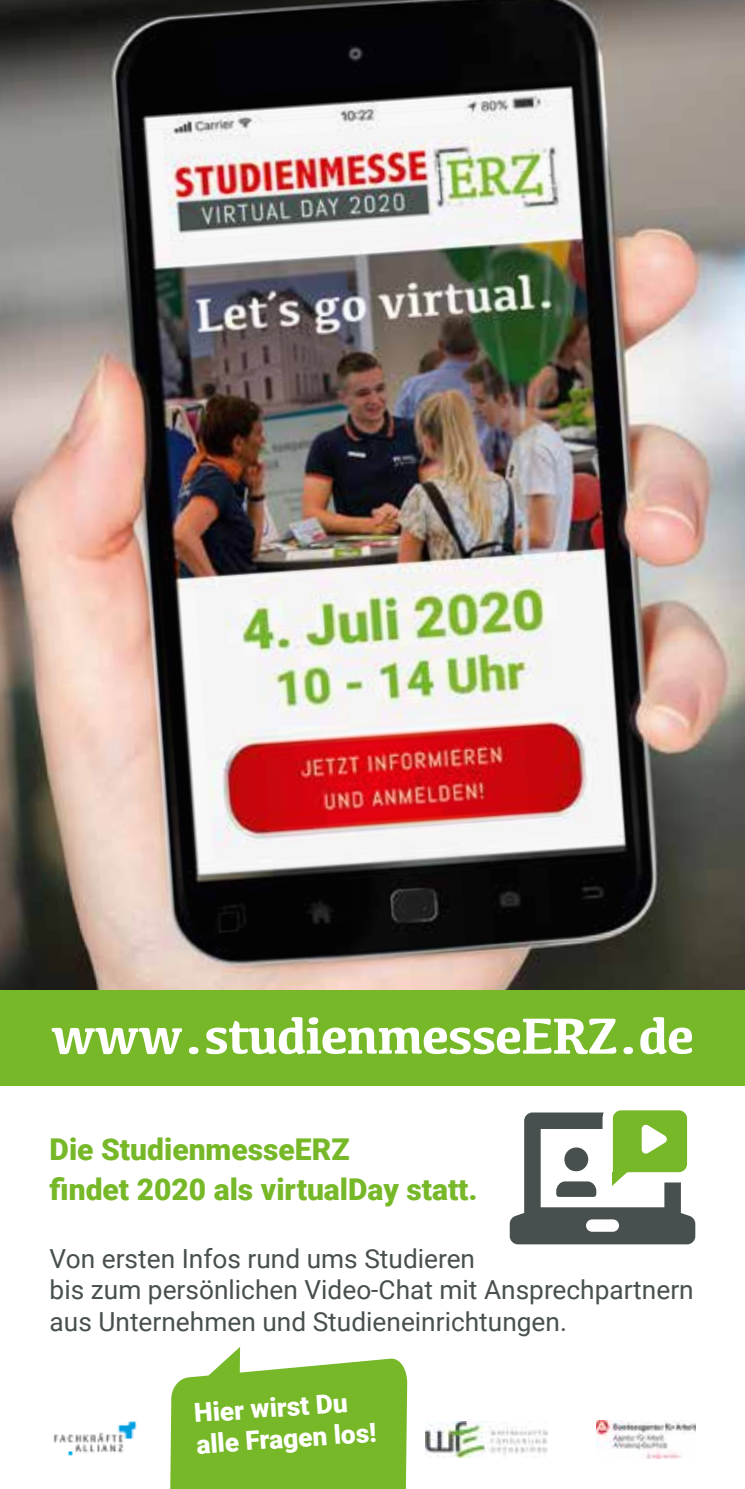
<style>
.page{position:relative;width:745px;height:1489px;background:#fff}
.page>*{position:absolute;margin:0;border:0;box-sizing:border-box;transform-origin:0 0}
.t1{font:700 52.5px "Kefa";letter-spacing:-.03em;color:#fff}
.t2{font:900 30px/40px "Roboto";color:#76b828}
.t3{font:26.25px/31.5px "Roboto";color:#48504f}
.t4{font:900 26.25px/31.5px "Roboto";color:#fff}
</style>
<div class="page">
<img style="left:0;top:0;width:744px;height:990px">
<img style="left:53px;top:1421px;width:83px;height:35px">
<img style="left:425px;top:1421px;width:121px;height:36px">
<img style="left:596px;top:1420px;width:98px;height:37px">
<div style="left:0;top:990px;width:744px;height:95px;background:#76b828"></div>
<svg style="left:170px;top:1347px;width:237px;height:141px;background:#8ac247"></svg>
<svg style="left:509px;top:1110px;width:185px;height:134px"></svg>
<h1 class="t1" style="left:51px;top:1000px;width:644px">www.studienmesseERZ.de</h1>
<p class="t2" style="left:50px;top:1127px;width:429px">Die StudienmesseERZ<br>findet 2020 als virtualDay statt.</p>
<p class="t3" style="left:50px;top:1241px;width:645px">Von ersten Infos rund ums Studieren<br>bis zum persönlichen Video-Chat mit Ansprechpartnern aus Unternehmen und Studieneinrichtungen.</p>
<p class="t4" style="left:193px;top:1396px;width:182px;rotate:-4deg">Hier wirst Du alle Fragen los!</p>
</div>
